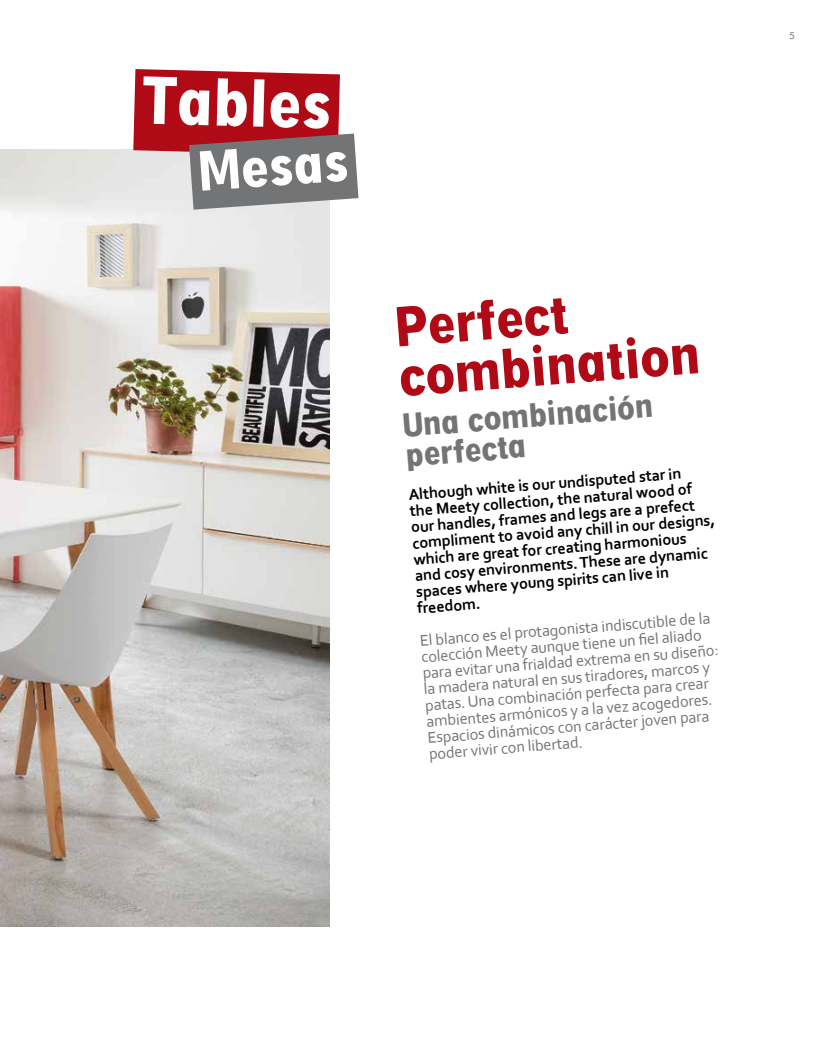
<style>
.page{position:relative;width:823px;height:1063px;background:#fff}
.page>*{position:absolute;margin:0;border:0;box-sizing:border-box;transform-origin:0 0}
.t1{font:700 condensed 60px "Digi Grotesk LT";color:#fff}
.t2{font:700 condensed 50px/50.6px "Digi Grotesk LT";color:#b10a17}
.t3{font:700 condensed 50px "Digi Grotesk LT";color:#fff}
.t4{font:700 condensed 30px/30.8px "Digi Grotesk LT";color:#737475}
.t5{font:16.25px/16.1px "Corbel";color:#737475}
.t6{font:700 16.25px/16.1px "Corbel";color:#000}
.t7{font:10px "Corinthian Light Plain";color:#737475}
</style>
<div class="page">
<img style="left:0;top:150px;width:330px;height:776px">
<svg style="left:133px;top:69px;width:225px;height:141px;background:#a85c62"></svg>
<h1 class="t1" style="left:143px;top:59px;width:192px;rotate:2deg">Tables</h1>
<h2 class="t3" style="left:195px;top:138px;width:153px;rotate:-4deg">Mesas</h2>
<h2 class="t2" style="left:392px;top:303px;width:303px;rotate:-5deg">Perfect combination</h2>
<h3 class="t4" style="left:401px;top:408px;width:252px;rotate:-4deg">Una combinación perfecta</h3>
<p class="t6" style="left:406px;top:488px;width:306px;rotate:-5deg">Although white is our undisputed star in<br>the Meety collection, the natural wood of our handles, frames and legs are a prefect compliment to avoid any chill in our designs, which are great for creating harmonious<br>and cosy environments. These are dynamic spaces where young spirits can live in freedom.</p>
<p class="t5" style="left:418px;top:633px;width:299px;rotate:-5deg">El blanco es el protagonista indiscutible de la colección Meety aunque tiene un fi el aliado para evitar una frialdad extrema en su diseño: la madera natural en sus tiradores, marcos y patas. Una combinación perfecta para crear ambientes armónicos y a la vez acogedores.<br>Espacios dinámicos con carácter joven para poder vivir con libertad.</p>
<p class="t7" style="left:789px;top:30px;width:7px">5</p>
</div>
